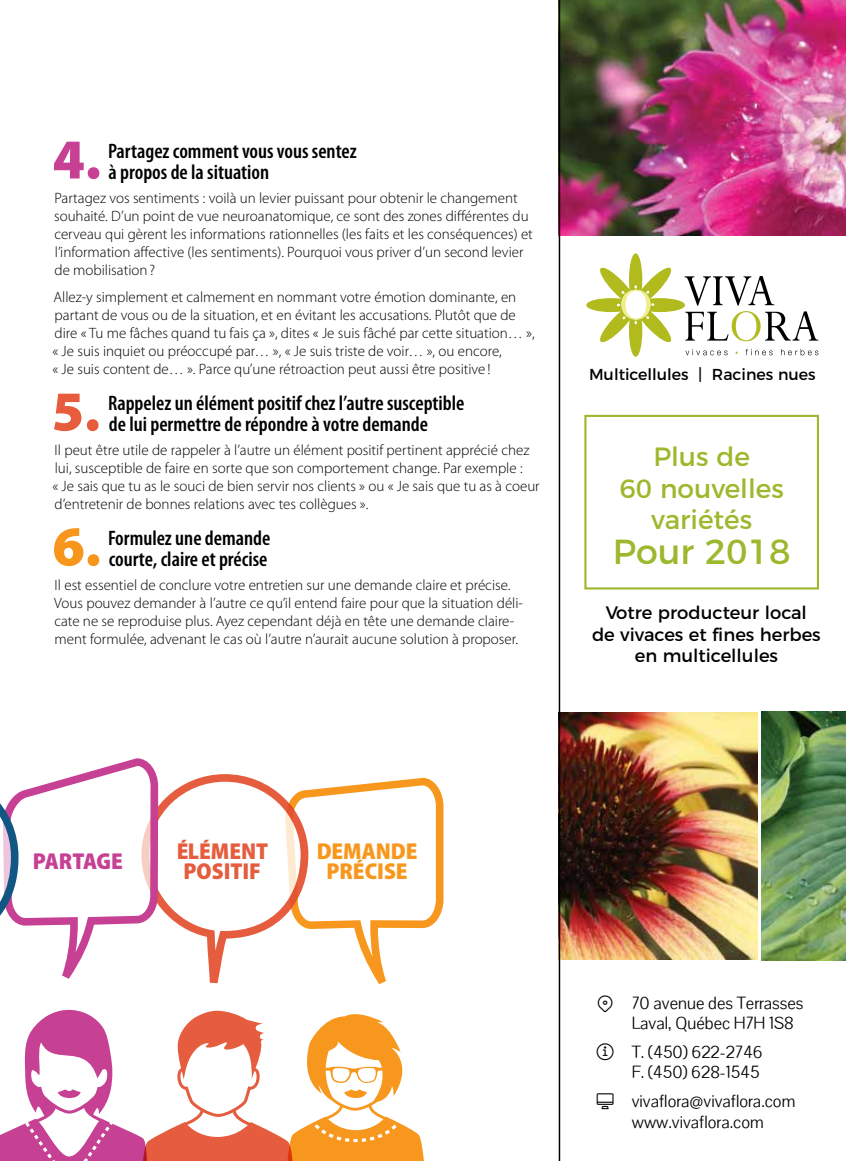
<style>
.page{position:relative;width:846px;height:1161px;background:#fff}
.page>*{position:absolute;margin:0;border:0;box-sizing:border-box;transform-origin:0 0}
.t1{font:900 56.7px "Myriad Pro";color:#c74094}
.t2{font:900 56.7px "Myriad Pro";color:#e65c3d}
.t3{font:900 56.7px "Myriad Pro";color:#f7961c}
.t4{font:34.8px "Montserrat";color:#9cb82c}
.t5{font:26.4px/31.7px "Montserrat";color:#9cb82c;text-align:center}
.t6{font:900 semi-condensed 23.1px/20.4px "Myriad Pro";color:#e55d3e;text-align:center}
.t7{font:900 semi-condensed 23.1px/20.4px "Myriad Pro";color:#f8971d;text-align:center}
.t8{font:900 semi-condensed 23.1px "Myriad Pro";letter-spacing:-.015em;color:#c64093}
.t9{font:600 condensed 21px/21px "Myriad Pro";color:#000}
.t10{font:18px/21.6px "Montserrat";color:#000;text-align:center}
.t11{font:16.8px/20.1px "Pontano Sans";color:#000}
.t12{font:15.9px "Montserrat";color:#000}
.t13{font:300 15px/18px "Myriad Pro";color:#000}
</style>
<div class="page">
<svg style="left:0;top:758px;width:444px;height:227px"></svg>
<svg style="left:0;top:1010px;width:424px;height:151px"></svg>
<img style="left:560px;top:0;width:286px;height:235px">
<img style="left:761px;top:712px;width:85px;height:248px">
<img style="left:560px;top:712px;width:197px;height:248px">
<div style="left:584px;top:415px;width:235px;height:174px;border:2px solid #9cb82c"></div>
<svg style="left:586px;top:253px;width:232px;height:104px"></svg>
<hr style="left:559px;top:0;width:1px;height:1161px;background:#000">
<h1 class="t1" style="left:52px;top:122px;width:50px">4.</h1>
<h3 class="t9" style="left:108px;top:140px;width:250px">Partagez comment vous vous sentez à propos de la situation</h3>
<p class="t13" style="left:54px;top:188px;width:480px">Partagez vos sentiments : voilà un levier puissant pour obtenir le changement souhaité. D’un point de vue neuroanatomique, ce sont des zones différentes du cerveau qui gèrent les informations rationnelles (les faits et les conséquences) et l’information affective (les sentiments). Pourquoi vous priver d’un second levier de mobilisation?</p>
<p class="t13" style="left:52px;top:287px;width:484px">Allez-y simplement et calmement en nommant votre émotion dominante, en partant de vous ou de la situation, et en évitant les accusations. Plutôt que de dire « Tu me fâches quand tu fais ça », dites « Je suis fâché par cette situation… », « Je suis inquiet ou préoccupé par… », « Je suis triste de voir… », ou encore,<br>« Je suis content de… ». Parce qu’une rétroaction peut aussi être positive !</p>
<h1 class="t2" style="left:52px;top:374px;width:50px">5.</h1>
<h3 class="t9" style="left:108px;top:392px;width:358px">Rappelez un élément positif chez l’autre susceptible de lui permettre de répondre à votre demande</h3>
<p class="t13" style="left:52px;top:440px;width:489px">Il peut être utile de rappeler à l’autre un élément positif pertinent apprécié chez lui, susceptible de faire en sorte que son comportement change. Par exemple :<br>« Je sais que tu as le souci de bien servir nos clients » ou « Je sais que tu as à coeur d’entretenir de bonnes relations avec tes collègues ».</p>
<h1 class="t3" style="left:52px;top:509px;width:50px">6.</h1>
<h3 class="t9" style="left:108px;top:527px;width:164px">Formulez une demande courte, claire et précise</h3>
<p class="t13" style="left:54px;top:575px;width:470px">Il est essentiel de conclure votre entretien sur une demande claire et précise.<br>Vous pouvez demander à l’autre ce qu’il entend faire pour que la situation déli‑ cate ne se reproduise plus. Ayez cependant déjà en tête une demande claire‑ ment formulée, advenant le cas où l’autre n’aurait aucune solution à proposer.</p>
<p class="t12" style="left:589px;top:362px;width:228px">Multicellules | Racines nues</p>
<h3 class="t5" style="left:620px;top:439px;width:166px">Plus de<br>60 nouvelles variétés</h3>
<h2 class="t4" style="left:613px;top:524px;width:179px">Pour 2018</h2>
<p class="t10" style="left:592px;top:600px;width:230px">Votre producteur local<br>de vivaces et fines herbes en multicellules</p>
<h3 class="t6" style="left:176px;top:840px;width:94px">ÉLÉMENT<br>POSITIF</h3>
<h3 class="t8" style="left:33px;top:846px;width:92px">PARTAGE</h3>
<h3 class="t7" style="left:316px;top:840px;width:103px">DEMANDE<br>PRÉCISE</h3>
<p class="t11" style="left:632px;top:993px;width:173px">70 avenue des Terrasses<br>Laval, Québec H7H 1S8</p>
<p class="t11" style="left:632px;top:1042px;width:132px">T. (450) 622-2746<br>F. (450) 628-1545</p>
<p class="t11" style="left:632px;top:1091px;width:165px">vivaflora@vivaflora.com www.vivaflora.com</p>
</div>
